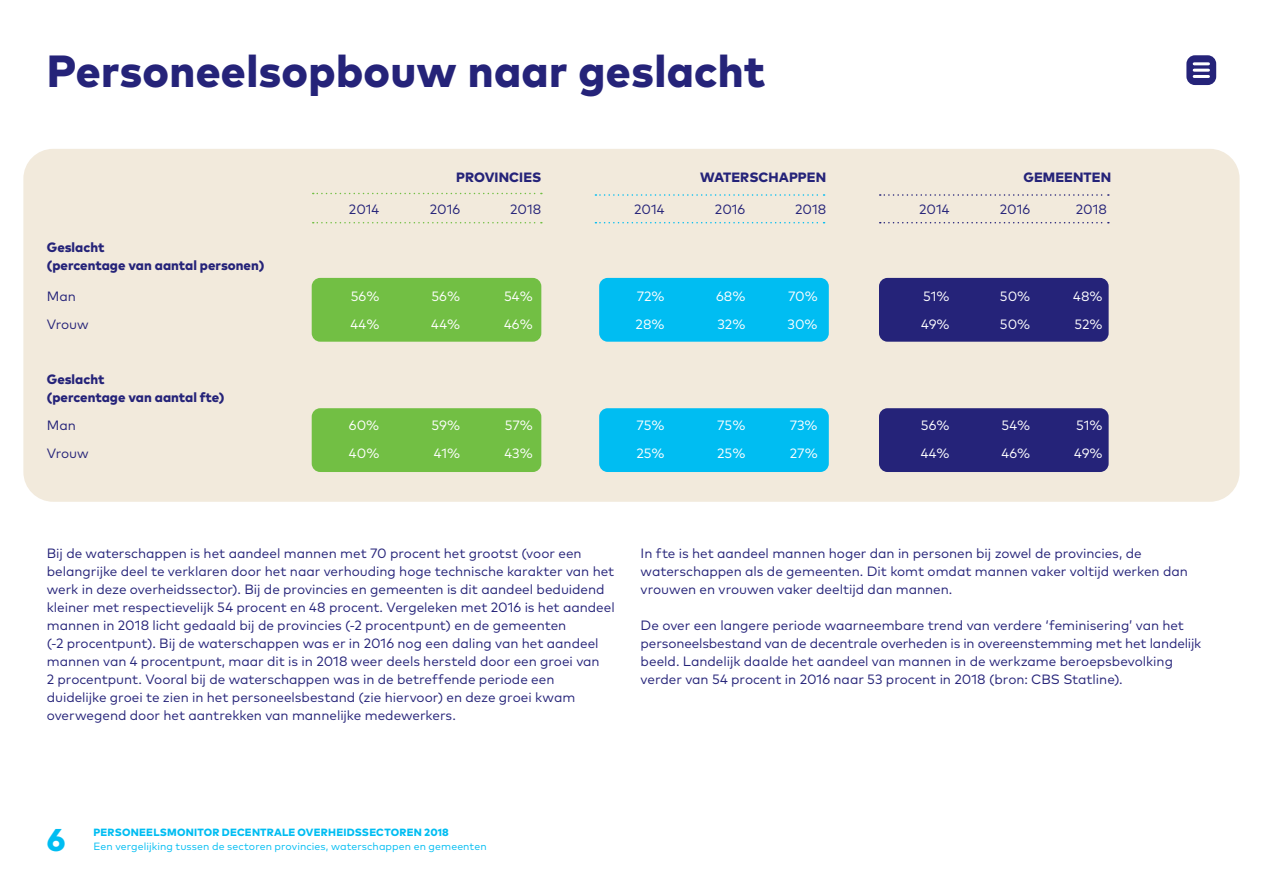
<style>
.page{position:relative;width:1263px;height:893px;background:#fff}
.page>*{position:absolute;margin:0;border:0;box-sizing:border-box;transform-origin:0 0}
.t1{font:800 45px "Mark Pro";letter-spacing:.005em;color:#252379}
.t2{font:800 31.5px "Mark Pro";color:#00bdf2}
.t3{font:13.5px/18px "Mark Pro";color:#252379}
.t4{font:13.5px "Mark Pro";color:#fff}
.t5{font:800 13.5px/18px "Mark Pro";color:#252379}
.t6{font:10.5px "Mark Pro";letter-spacing:.01em;color:#00bdf2}
.t7{font:800 10.5px "Mark Pro";letter-spacing:.02em;color:#00bdf2}
</style>
<div class="page">
<div style="left:1186px;top:55px;width:30px;height:30px;background:#252379;border-radius:9px"></div>
<hr style="left:1194px;top:62px;width:14px;height:3px;background:#fff">
<hr style="left:1194px;top:69px;width:14px;height:3px;background:#fff">
<hr style="left:1194px;top:75px;width:14px;height:3px;background:#fff">
<div style="left:23px;top:149px;width:1216px;height:353px;background:#f2eadc;border-radius:30px"></div>
<div style="left:312px;top:278px;width:229px;height:64px;background:#72bf44;border-radius:9px"></div>
<div style="left:312px;top:408px;width:229px;height:64px;background:#72bf44;border-radius:9px"></div>
<div style="left:599px;top:278px;width:230px;height:64px;background:#00bdf2;border-radius:9px"></div>
<div style="left:599px;top:408px;width:230px;height:64px;background:#00bdf2;border-radius:9px"></div>
<div style="left:879px;top:278px;width:230px;height:64px;background:#252379;border-radius:9px"></div>
<div style="left:879px;top:408px;width:230px;height:64px;background:#252379;border-radius:9px"></div>
<svg style="left:313px;top:193px;width:229px;height:1px"></svg>
<svg style="left:313px;top:222px;width:229px;height:1px"></svg>
<svg style="left:595px;top:194px;width:229px;height:2px"></svg>
<svg style="left:880px;top:194px;width:229px;height:2px"></svg>
<svg style="left:595px;top:222px;width:229px;height:1px"></svg>
<svg style="left:880px;top:222px;width:229px;height:1px"></svg>
<h1 class="t1" style="left:47px;top:36px;width:720px">Personeelsopbouw naar geslacht</h1>
<p class="t5" style="left:456px;top:167px;width:87px">PROVINCIES</p>
<p class="t5" style="left:700px;top:167px;width:128px">WATERSCHAPPEN</p>
<p class="t5" style="left:1023px;top:167px;width:89px">GEMEENTEN</p>
<p class="t3" style="left:349px;top:199px;width:32px">2014</p>
<p class="t3" style="left:430px;top:199px;width:32px">2016</p>
<p class="t3" style="left:510px;top:199px;width:33px">2018</p>
<p class="t3" style="left:634px;top:199px;width:32px">2014</p>
<p class="t3" style="left:715px;top:199px;width:32px">2016</p>
<p class="t3" style="left:795px;top:199px;width:33px">2018</p>
<p class="t3" style="left:919px;top:199px;width:32px">2014</p>
<p class="t3" style="left:1000px;top:199px;width:32px">2016</p>
<p class="t3" style="left:1076px;top:199px;width:33px">2018</p>
<p class="t5" style="left:47px;top:237px;width:219px">Geslacht<br>(percentage van aantal personen)</p>
<p class="t3" style="left:47px;top:286px;width:31px">Man</p>
<p class="t4" style="left:351px;top:286px;width:30px">56%</p>
<p class="t4" style="left:431px;top:286px;width:30px">56%</p>
<p class="t4" style="left:504px;top:286px;width:30px">54%</p>
<p class="t4" style="left:637px;top:286px;width:29px">72%</p>
<p class="t4" style="left:716px;top:286px;width:31px">68%</p>
<p class="t4" style="left:788px;top:286px;width:31px">70%</p>
<p class="t4" style="left:923px;top:286px;width:28px">51%</p>
<p class="t4" style="left:1000px;top:286px;width:32px">50%</p>
<p class="t4" style="left:1073px;top:286px;width:31px">48%</p>
<p class="t3" style="left:47px;top:314px;width:43px">Vrouw</p>
<p class="t4" style="left:350px;top:314px;width:30px">44%</p>
<p class="t4" style="left:431px;top:314px;width:30px">44%</p>
<p class="t4" style="left:504px;top:314px;width:30px">46%</p>
<p class="t4" style="left:636px;top:314px;width:30px">28%</p>
<p class="t4" style="left:717px;top:314px;width:29px">32%</p>
<p class="t4" style="left:787px;top:314px;width:32px">30%</p>
<p class="t4" style="left:921px;top:314px;width:30px">49%</p>
<p class="t4" style="left:1000px;top:314px;width:32px">50%</p>
<p class="t4" style="left:1074px;top:314px;width:30px">52%</p>
<p class="t5" style="left:47px;top:369px;width:179px">Geslacht<br>(percentage van aantal fte)</p>
<p class="t3" style="left:47px;top:415px;width:31px">Man</p>
<p class="t4" style="left:349px;top:415px;width:32px">60%</p>
<p class="t4" style="left:432px;top:415px;width:30px">59%</p>
<p class="t4" style="left:505px;top:415px;width:30px">57%</p>
<p class="t4" style="left:636px;top:415px;width:30px">75%</p>
<p class="t4" style="left:717px;top:415px;width:30px">75%</p>
<p class="t4" style="left:790px;top:415px;width:29px">73%</p>
<p class="t4" style="left:921px;top:415px;width:30px">56%</p>
<p class="t4" style="left:1001px;top:415px;width:30px">54%</p>
<p class="t4" style="left:1076px;top:415px;width:28px">51%</p>
<p class="t3" style="left:47px;top:443px;width:43px">Vrouw</p>
<p class="t4" style="left:349px;top:443px;width:32px">40%</p>
<p class="t4" style="left:434px;top:443px;width:28px">41%</p>
<p class="t4" style="left:504px;top:443px;width:30px">43%</p>
<p class="t4" style="left:636px;top:443px;width:30px">25%</p>
<p class="t4" style="left:717px;top:443px;width:30px">25%</p>
<p class="t4" style="left:790px;top:443px;width:29px">27%</p>
<p class="t4" style="left:921px;top:443px;width:30px">44%</p>
<p class="t4" style="left:1002px;top:443px;width:30px">46%</p>
<p class="t4" style="left:1074px;top:443px;width:30px">49%</p>
<p class="t3" style="left:47px;top:543px;width:570px">Bij de waterschappen is het aandeel mannen met 70 procent het grootst (voor een belangrijke deel te verklaren door het naar verhouding hoge technische karakter van het werk in deze overheidssector). Bij de provincies en gemeenten is dit aandeel beduidend kleiner met respectievelijk 54 procent en 48 procent. Vergeleken met 2016 is het aandeel mannen in 2018 licht gedaald bij de provincies (-2 procentpunt) en de gemeenten<br>(-2 procentpunt). Bij de waterschappen was er in 2016 nog een daling van het aandeel mannen van 4 procentpunt, maar dit is in 2018 weer deels hersteld door een groei van<br>2 procentpunt. Vooral bij de waterschappen was in de betreffende periode een duidelijke groei te zien in het personeelsbestand (zie hiervoor) en deze groei kwam overwegend door het aantrekken van mannelijke medewerkers.</p>
<p class="t3" style="left:641px;top:543px;width:549px">In fte is het aandeel mannen hoger dan in personen bij zowel de provincies, de waterschappen als de gemeenten. Dit komt omdat mannen vaker voltijd werken dan vrouwen en vrouwen vaker deeltijd dan mannen.</p>
<p class="t3" style="left:641px;top:615px;width:562px">De over een langere periode waarneembare trend van verdere ‘feminisering’ van het personeelsbestand van de decentrale overheden is in overeenstemming met het landelijk beeld. Landelijk daalde het aandeel van mannen in de werkzame beroepsbevolking verder van 54 procent in 2016 naar 53 procent in 2018 (bron: CBS Statline).</p>
<h2 class="t2" style="left:47px;top:815px;width:20px">6</h2>
<p class="t7" style="left:94px;top:825px;width:357px">PERSONEELSMONITOR DECENTRALE OVERHEIDSSECTOREN 2018</p>
<p class="t6" style="left:94px;top:838px;width:395px">Een vergelijking tussen de sectoren provincies, waterschappen en gemeenten</p>
</div>
